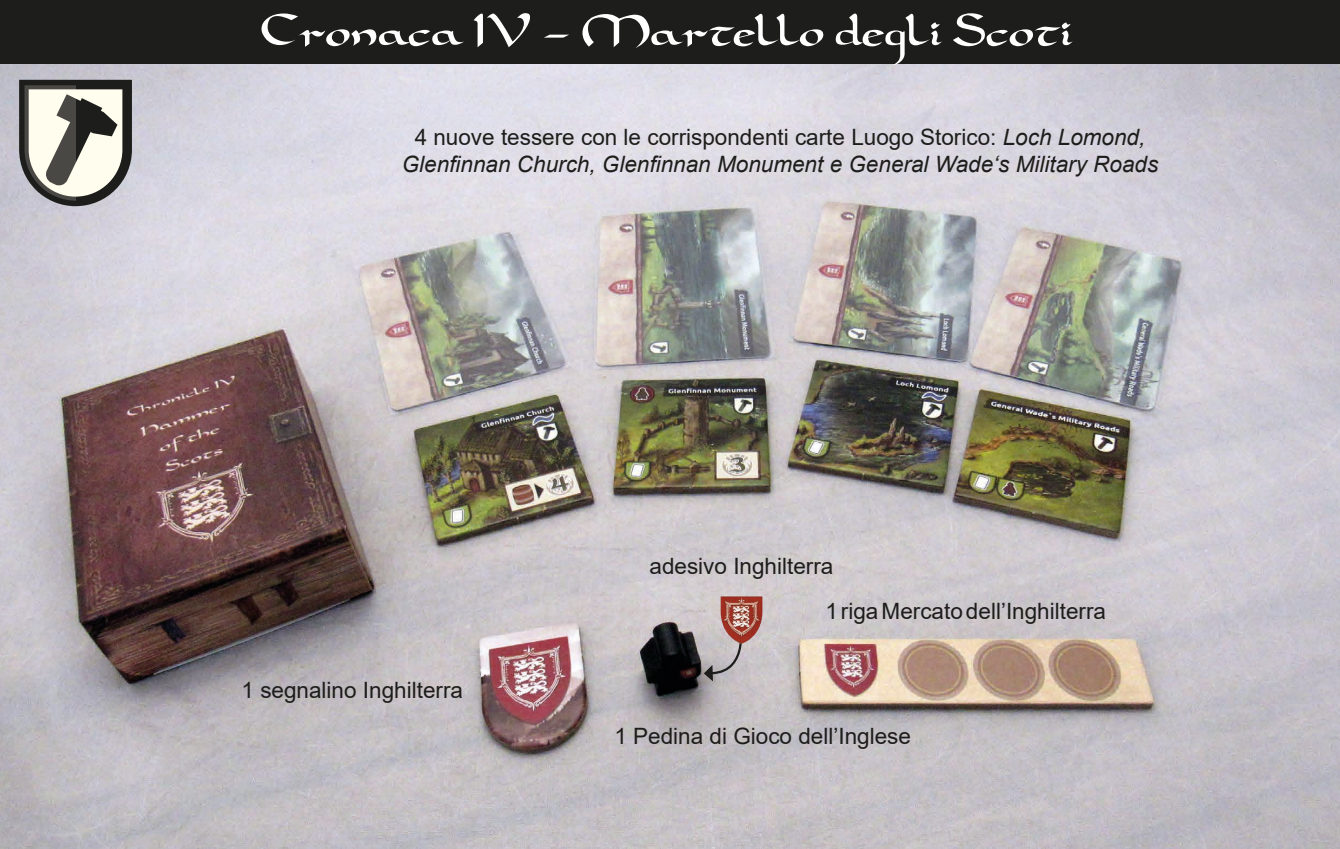
<style>
.page{position:relative;width:1340px;height:849px;background:#fff}
.page>*{position:absolute;margin:0;border:0;box-sizing:border-box;transform-origin:0 0}
.t1{font:54px "Dorovar FLF Carolus";color:#fff}
.t2{font:italic 22.5px/27px "Arial";color:#1d1d1b;text-align:center}
.t3{font:22.5px "Arial";color:#1d1d1b}
.s1{font-style:normal}
</style>
<div class="page">
<img style="left:0;top:64px;width:1339px;height:784px">
<svg style="left:19px;top:80px;width:113px;height:126px;background:#999891"></svg>
<div style="left:0;top:0;width:1339px;height:64px;background:#1d1d1b"></div>
<svg style="left:703px;top:618px;width:47px;height:63px;background:#b6b1b3"></svg>
<img style="left:714px;top:589px;width:55px;height:55px">
<h1 class="t1" style="left:262px;top:2px;width:812px">Cronaca IV – Martello degli Scoti</h1>
<p class="t2" style="left:402px;top:124px;width:758px"><span class="s1">4 nuove tessere con le corrispondenti carte Luogo Storico:</span> Loch Lomond,<br>Glenfinnan Church, Glenfinnan Monument e General Wade‘s Military Roads</p>
<p class="t3" style="left:649px;top:550px;width:185px">adesivo Inghilterra</p>
<p class="t3" style="left:241px;top:674px;width:223px">1 segnalino Inghilterra</p>
<p class="t3" style="left:825px;top:595px;width:282px">1 riga Mercato dell’Inghilterra</p>
<p class="t3" style="left:614px;top:720px;width:298px">1 Pedina di Gioco dell’Inglese</p>
</div>
